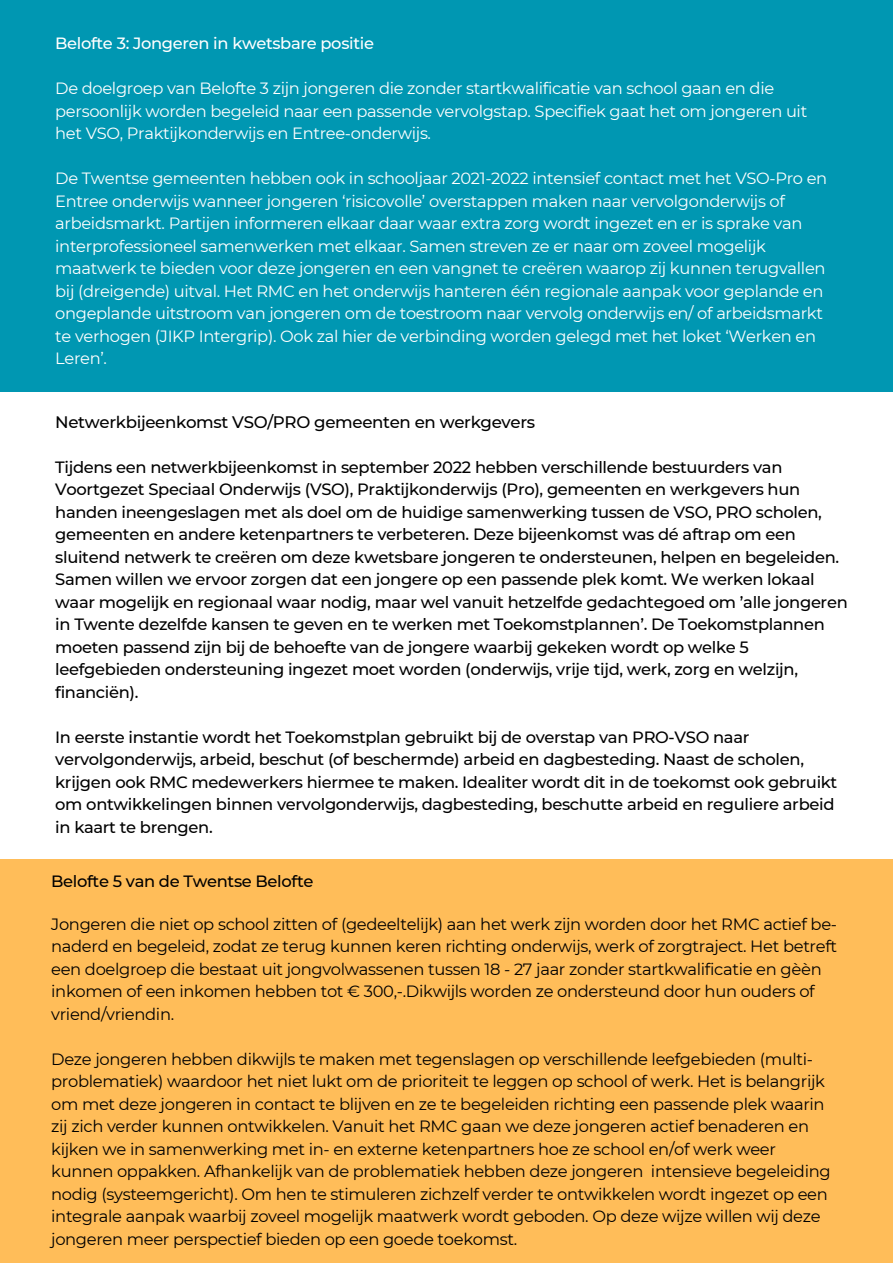
<style>
.page{position:relative;width:893px;height:1264px;background:#fff}
.page>*{position:absolute;margin:0;border:0;box-sizing:border-box;transform-origin:0 0}
.t1{font:500 16.65px "Montserrat";letter-spacing:-.02em;color:#000}
.t2{font:500 16.35px/22.5px "Montserrat";letter-spacing:-.02em;color:#000}
.t3{font:16.35px/22.5px "Montserrat";letter-spacing:-.02em;color:#000}
.t4{font:16.35px/22.5px "Montserrat";letter-spacing:-.02em;color:#fff}
.t5{font:500 16.35px "Montserrat";letter-spacing:-.02em;color:#fff}
</style>
<div class="page">
<div style="left:0;top:0;width:892px;height:392px;background:#0097b2"></div>
<div style="left:0;top:859px;width:892px;height:403px;background:#ffbd59"></div>
<p class="t5" style="left:55px;top:33px;width:320px">Belofte 3: Jongeren in kwetsbare positie</p>
<p class="t4" style="left:55px;top:77px;width:753px">De doelgroep van Belofte 3 zijn jongeren die zonder startkwalificatie van school gaan en die persoonlijk worden begeleid naar een passende vervolgstap. Specifiek gaat het om jongeren uit het VSO, Praktijkonderwijs en Entree-onderwijs.</p>
<p class="t4" style="left:55px;top:167px;width:773px">De Twentse gemeenten hebben ook in schooljaar 2021-2022 intensief contact met het VSO-Pro en Entree onderwijs wanneer jongeren ‘risicovolle’ overstappen maken naar vervolgonderwijs of arbeidsmarkt. Partijen informeren elkaar daar waar extra zorg wordt ingezet en er is sprake van interprofessioneel samenwerken met elkaar. Samen streven ze er naar om zoveel mogelijk maatwerk te bieden voor deze jongeren en een vangnet te creëren waarop zij kunnen terugvallen bij (dreigende) uitval. Het RMC en het onderwijs hanteren één regionale aanpak voor geplande en ongeplande uitstroom van jongeren om de toestroom naar vervolg onderwijs en/ of arbeidsmarkt te verhogen (JIKP Intergrip). Ook zal hier de verbinding worden gelegd met het loket ‘Werken en Leren’.</p>
<p class="t1" style="left:55px;top:412px;width:481px">Netwerkbijeenkomst VSO/PRO gemeenten en werkgevers</p>
<p class="t2" style="left:55px;top:456px;width:794px">Tijdens een netwerkbijeenkomst in september 2022 hebben verschillende bestuurders van Voortgezet Speciaal Onderwijs (VSO), Praktijkonderwijs (Pro), gemeenten en werkgevers hun handen ineengeslagen met als doel om de huidige samenwerking tussen de VSO, PRO scholen, gemeenten en andere ketenpartners te verbeteren. Deze bijeenkomst was dé aftrap om een sluitend netwerk te creëren om deze kwetsbare jongeren te ondersteunen, helpen en begeleiden.<br>Samen willen we ervoor zorgen dat een jongere op een passende plek komt. We werken lokaal waar mogelijk en regionaal waar nodig, maar wel vanuit hetzelfde gedachtegoed om ’alle jongeren in Twente dezelfde kansen te geven en te werken met Toekomstplannen’. De Toekomstplannen moeten passend zijn bij de behoefte van de jongere waarbij gekeken wordt op welke 5 leefgebieden ondersteuning ingezet moet worden (onderwijs, vrije tijd, werk, zorg en welzijn, financiën).</p>
<p class="t2" style="left:55px;top:725px;width:783px">In eerste instantie wordt het Toekomstplan gebruikt bij de overstap van PRO-VSO naar vervolgonderwijs, arbeid, beschut (of beschermde) arbeid en dagbesteding. Naast de scholen, krijgen ook RMC medewerkers hiermee te maken. Idealiter wordt dit in de toekomst ook gebruikt om ontwikkelingen binnen vervolgonderwijs, dagbesteding, beschutte arbeid en reguliere arbeid in kaart te brengen.</p>
<p class="t2" style="left:51px;top:869px;width:264px">Belofte 5 van de Twentse Belofte</p>
<p class="t3" style="left:51px;top:912px;width:787px">Jongeren die niet op school zitten of (gedeeltelijk) aan het werk zijn worden door het RMC actief be&shy;naderd en begeleid, zodat ze terug kunnen keren richting onderwijs, werk of zorgtraject. Het betreft een doelgroep die bestaat uit jongvolwassenen tussen 18 - 27 jaar zonder startkwalificatie en gѐѐn inkomen of een inkomen hebben tot € 300,-.Dikwijls worden ze ondersteund door hun ouders of vriend/vriendin.</p>
<p class="t3" style="left:51px;top:1047px;width:780px">Deze jongeren hebben dikwijls te maken met tegenslagen op verschillende leefgebieden (multi&shy;problematiek) waardoor het niet lukt om de prioriteit te leggen op school of werk. Het is belangrijk om met deze jongeren in contact te blijven en ze te begeleiden richting een passende plek waarin zij zich verder kunnen ontwikkelen. Vanuit het RMC gaan we deze jongeren actief benaderen en kijken we in samenwerking met in- en externe ketenpartners hoe ze school en/of werk weer kunnen oppakken. Afhankelijk van de problematiek hebben deze jongeren intensieve begeleiding nodig (systeemgericht). Om hen te stimuleren zichzelf verder te ontwikkelen wordt ingezet op een integrale aanpak waarbij zoveel mogelijk maatwerk wordt geboden. Op deze wijze willen wij deze jongeren meer perspectief bieden op een goede toekomst.</p>
</div>
